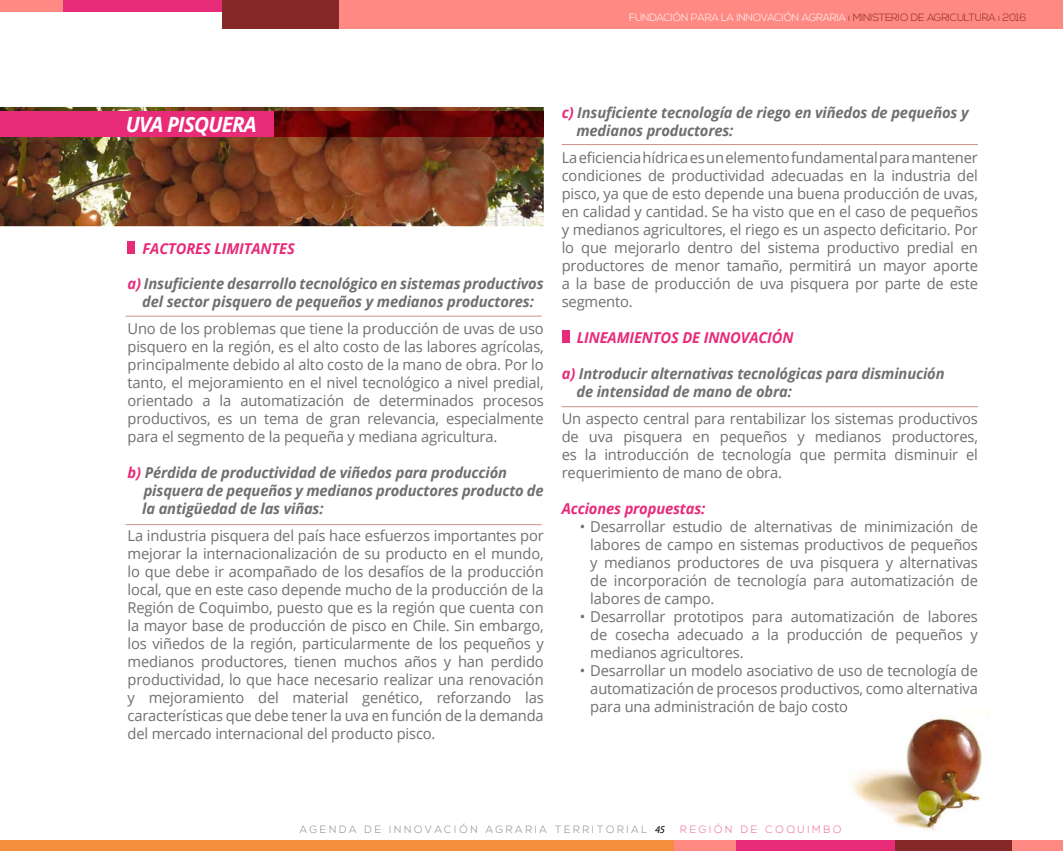
<style>
.page{position:relative;width:1063px;height:851px;background:#fff}
.page>*{position:absolute;margin:0;border:0;box-sizing:border-box;transform-origin:0 0}
.t1{font:italic 700 21px "Open Sans";letter-spacing:-.04em;color:#fff}
.t2{font:15px/18px "Open Sans";letter-spacing:-.01em;color:#706f6f;text-align:justify}
.t3{font:italic 700 15px/18px "Open Sans";letter-spacing:-.01em;color:#706f6f}
.t4{font:italic 700 15px "Open Sans";letter-spacing:-.01em;color:#e72b78}
.t5{font:300 10.5px "Nexa";letter-spacing:-.02em;color:#fff}
.t6{font:300 10.5px "Nexa";letter-spacing:.25em;color:#878787}
.t7{font:300 10.5px "Nexa";letter-spacing:.25em;color:#ec6492}
.s1{color:#882728}
.s2{color:#e72b78}
.s3{font-family:"Myriad Pro";font-weight:400;font-style:italic;color:#000}
</style>
<div class="page">
<div style="left:0;top:0;width:67px;height:12px;background:#ff8983"></div>
<div style="left:222px;top:0;width:118px;height:28px;background:#882728"></div>
<div style="left:339px;top:0;width:724px;height:28px;background:#ff8983"></div>
<div style="left:64px;top:0;width:158px;height:12px;background:#e72b78"></div>
<div style="left:673px;top:839px;width:66px;height:11px;background:#ff8983"></div>
<div style="left:895px;top:839px;width:118px;height:11px;background:#882728"></div>
<div style="left:1012px;top:839px;width:51px;height:11px;background:#ff8983"></div>
<div style="left:737px;top:839px;width:158px;height:11px;background:#e72b78"></div>
<div style="left:128px;top:241px;width:7px;height:13px;background:#e72b78"></div>
<img style="left:0;top:107px;width:544px;height:119px">
<div style="left:0;top:111px;width:275px;height:25px;background:#e72b78"></div>
<img style="left:275px;top:111px;width:269px;height:25px">
<hr style="left:126px;top:524px;width:416px;height:1px;background:#cc9083">
<hr style="left:126px;top:316px;width:416px;height:1px;background:#cc9083">
<hr style="left:562px;top:144px;width:416px;height:1px;background:#cc9083">
<hr style="left:562px;top:406px;width:416px;height:1px;background:#cc9083">
<div style="left:562px;top:330px;width:8px;height:13px;background:#e72b78"></div>
<div style="left:0;top:839px;width:674px;height:11px;background:#f28e3e"></div>
<img style="left:851px;top:718px;width:132px;height:113px">
<p class="t5" style="left:629px;top:11px;width:399px">FUNDACIÓN PARA LA INNOVACIÓN AGRARIA <span class="s1">ı MINISTERIO DE AGRICULTURA ı 2016</span></p>
<h1 class="t1" style="left:126px;top:109px;width:132px">UVA PISQUERA</h1>
<p class="t3" style="left:576px;top:103px;width:394px;text-indent:-15px"><span class="s2">c)</span> Insuficiente tecnología de riego en viñedos de pequeños y medianos productores:</p>
<p class="t2" style="left:562px;top:148px;width:418px">La eficiencia hídrica es un elemento fundamental para mantener condiciones de productividad adecuadas en la industria del pisco, ya que de esto depende una buena producción de uvas, en calidad y cantidad. Se ha visto que en el caso de pequeños y medianos agricultores, el riego es un aspecto deficitario. Por lo que mejorarlo dentro del sistema productivo predial en productores de menor tamaño, permitirá un mayor aporte a la base de producción de uva pisquera por parte de este segmento.</p>
<p class="t4" style="left:577px;top:327px;width:218px">LINEAMIENTOS DE INNOVACIÓN</p>
<p class="t3" style="left:576px;top:364px;width:370px;text-indent:-15px"><span class="s2">a)</span> Introducir alternativas tecnológicas para disminución de intensidad de mano de obra:</p>
<p class="t2" style="left:562px;top:409px;width:418px">Un aspecto central para rentabilizar los sistemas productivos de uva pisquera en pequeños y medianos productores, es la introducción de tecnología que permita disminuir el requerimiento de mano de obra.</p>
<p class="t4" style="left:562px;top:498px;width:145px">Acciones propuestas:</p>
<p class="t2" style="left:590px;top:517px;width:389px;text-indent:-11px">• Desarrollar estudio de alternativas de minimización de labores de campo en sistemas productivos de pequeños y medianos productores de uva pisquera y alternativas de incorporación de tecnología para automatización de labores de campo.</p>
<p class="t2" style="left:590px;top:607px;width:389px;text-indent:-11px">• Desarrollar prototipos para automatización de labores de cosecha adecuado a la producción de pequeños y medianos agricultores.</p>
<p class="t2" style="left:590px;top:661px;width:389px;text-indent:-11px">• Desarrollar un modelo asociativo de uso de tecnología de automatización de procesos productivos, como alternativa para una administración de bajo costo.</p>
<p class="t4" style="left:143px;top:238px;width:154px">FACTORES LIMITANTES</p>
<p class="t3" style="left:128px;top:274px;width:418px;text-align:center"><span class="s2">a)</span> Insuficiente desarrollo tecnológico en sistemas productivos del sector pisquero de pequeños y medianos productores:</p>
<p class="t2" style="left:128px;top:319px;width:418px">Uno de los problemas que tiene la producción de uvas de uso pisquero en la región, es el alto costo de las labores agrícolas, principalmente debido al alto costo de la mano de obra. Por lo tanto, el mejoramiento en el nivel tecnológico a nivel predial, orientado a la automatización de determinados procesos productivos, es un tema de gran relevancia, especialmente para el segmento de la pequeña y mediana agricultura.</p>
<p class="t3" style="left:142px;top:463px;width:403px;text-indent:-15px"><span class="s2">b)</span> Pérdida de productividad de viñedos para producción pisquera de pequeños y medianos productores producto de la antigüedad de las viñas:</p>
<p class="t2" style="left:128px;top:526px;width:418px">La industria pisquera del país hace esfuerzos importantes por mejorar la internacionalización de su producto en el mundo, lo que debe ir acompañado de los desafíos de la producción local, que en este caso depende mucho de la producción de la Región de Coquimbo, puesto que es la región que cuenta con la mayor base de producción de pisco en Chile. Sin embargo, los viñedos de la región, particularmente de los pequeños y medianos productores, tienen muchos años y han perdido productividad, lo que hace necesario realizar una renovación y mejoramiento del material genético, reforzando las características que debe tener la uva en función de la demanda del mercado internacional del producto pisco.</p>
<p class="t6" style="left:300px;top:823px;width:367px">AGENDA DE INNOVACIÓN AGRARIA TERRITORIAL <span class="s3">45</span></p>
<p class="t7" style="left:680px;top:823px;width:163px">REGIÓN DE COQUIMBO</p>
</div>
